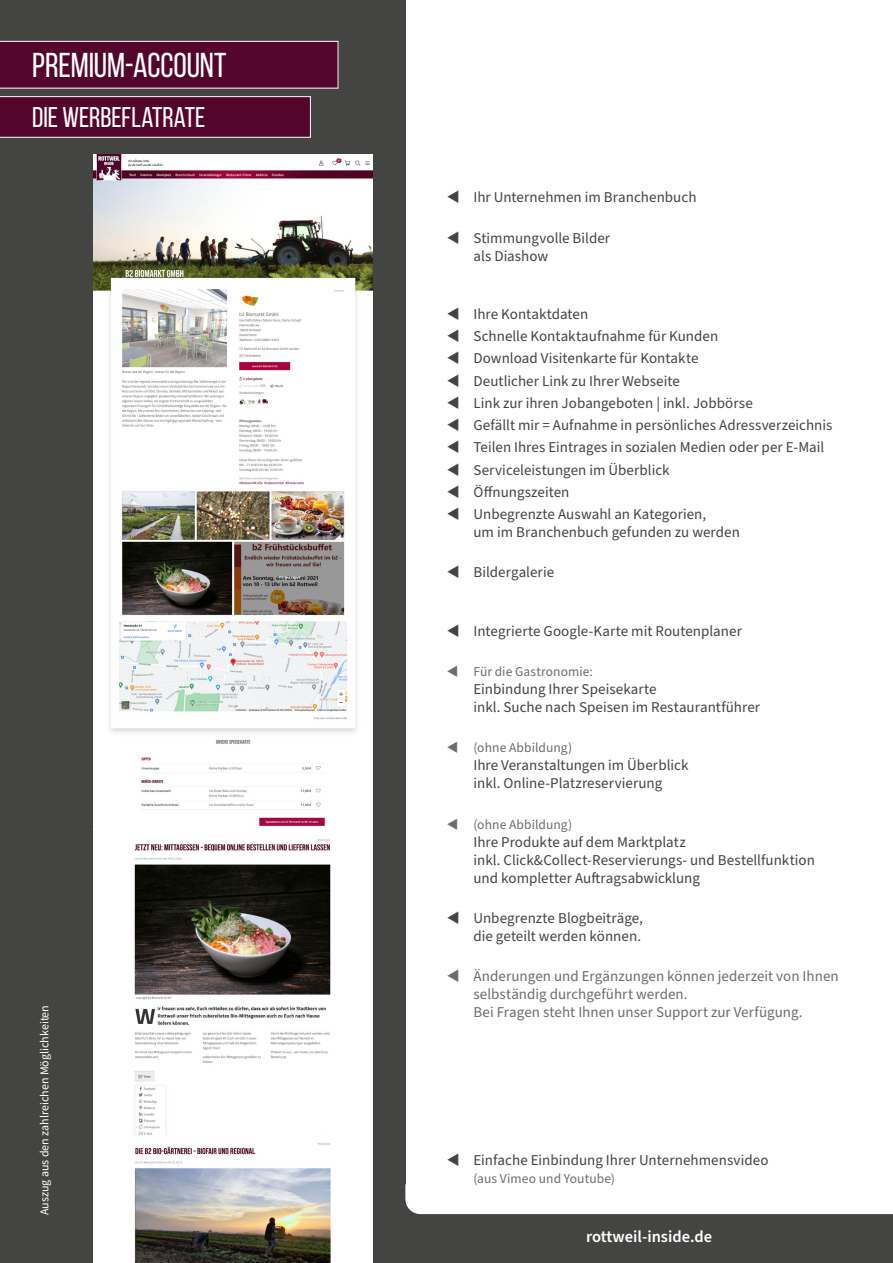
<style>
.page{position:relative;width:893px;height:1263px;background:#fff}
.page>*{position:absolute;margin:0;border:0;box-sizing:border-box;transform-origin:0 0}
.t1{font:34.5px "Bebas Neue";letter-spacing:-.005em;color:#fff}
.t2{font:28.5px "Bebas Neue";color:#fff}
.t3{font:600 16.5px "Source Sans Pro";color:#fff}
.t4{font:15px/22.2px "Source Sans Pro";color:#444442}
.t5{font:15px/18px "Source Sans Pro";letter-spacing:.005em;color:#6d6d6b}
.t6{font:13.5px "Source Sans Pro";letter-spacing:.005em;color:#6d6d6b}
.t7{font:12px "Source Sans Pro";color:#fff}
</style>
<div class="page">
<div style="left:0;top:0;width:405px;height:1263px;background:#444442"></div>
<div style="left:0;top:41px;width:338px;height:47px;background:#54052c"></div>
<svg style="left:0;top:96px;width:311px;height:42px;background:#5c1136"></svg>
<img style="left:94px;top:154px;width:279px;height:1109px">
<div style="left:397px;top:1195px;width:496px;height:68px;background:#444442"></div>
<div style="left:405px;top:1184px;width:488px;height:30px;background:#fff"></div>
<h1 class="t1" style="left:32px;top:46px;width:196px">PREMIUM-ACCOUNT</h1>
<h2 class="t2" style="left:32px;top:102px;width:175px">DIE WERBEFLATRATE</h2>
<p class="t7" style="left:36px;top:1215px;width:212px;rotate:-90deg">Auszug aus den zahlreichen Möglichkeiten</p>
<p class="t4" style="left:473px;top:187px;width:224px">Ihr Unternehmen im Branchenbuch</p>
<p class="t4" style="left:473px;top:229px;width:138px;line-height:18px">Stimmungvolle Bilder als Diashow</p>
<p class="t4" style="left:473px;top:303px;width:360px">Ihre Kontaktdaten<br>Schnelle Kontaktaufnahme für Kunden<br>Download Visitenkarte für Kontakte<br>Deutlicher Link zu Ihrer Webseite<br>Link zur ihren Jobangeboten | inkl. Jobbörse<br>Gefällt mir = Aufnahme in persönliches Adressverzeichnis Teilen Ihres Eintrages in sozialen Medien oder per E-Mail Serviceleistungen im Überblick<br>Öffnungszeiten<br>Unbegrenzte Auswahl an Kategorien,</p>
<p class="t4" style="left:473px;top:522px;width:268px">um im Branchenbuch gefunden zu werden</p>
<p class="t4" style="left:473px;top:562px;width:82px">Bildergalerie</p>
<p class="t4" style="left:473px;top:620px;width:270px">Integrierte Google-Karte mit Routenplaner</p>
<p class="t6" style="left:473px;top:662px;width:121px">Für die Gastronomie:</p>
<p class="t4" style="left:473px;top:680px;width:288px;line-height:18px">Einbindung Ihrer Speisekarte<br>inkl. Suche nach Speisen im Restaurantführer</p>
<p class="t6" style="left:473px;top:739px;width:100px">(ohne Abbildung)</p>
<p class="t4" style="left:473px;top:757px;width:216px;line-height:18px">Ihre Veranstaltungen im Überblick inkl. Online-Platzreservierung</p>
<p class="t6" style="left:473px;top:815px;width:100px">(ohne Abbildung)</p>
<p class="t4" style="left:473px;top:833px;width:343px;line-height:18px">Ihre Produkte auf dem Marktplatz<br>inkl. Click&amp;Collect-Reservierungs- und Bestellfunktion und kompletter Auftragsabwicklung</p>
<p class="t4" style="left:473px;top:909px;width:171px;line-height:18px">Unbegrenzte Blogbeiträge, die geteilt werden können.</p>
<p class="t5" style="left:473px;top:967px;width:367px">Änderungen und Ergänzungen können jederzeit von Ihnen selbständig durchgeführt werden.<br>Bei Fragen steht Ihnen unser Support zur Verfügung.</p>
<p class="t4" style="left:473px;top:1150px;width:297px">Einfache Einbindung Ihrer Unternehmensvideo</p>
<p class="t6" style="left:473px;top:1170px;width:143px">(aus Vimeo und Youtube)</p>
<p class="t3" style="left:586px;top:1225px;width:128px">rottweil-inside.de</p>
</div>
